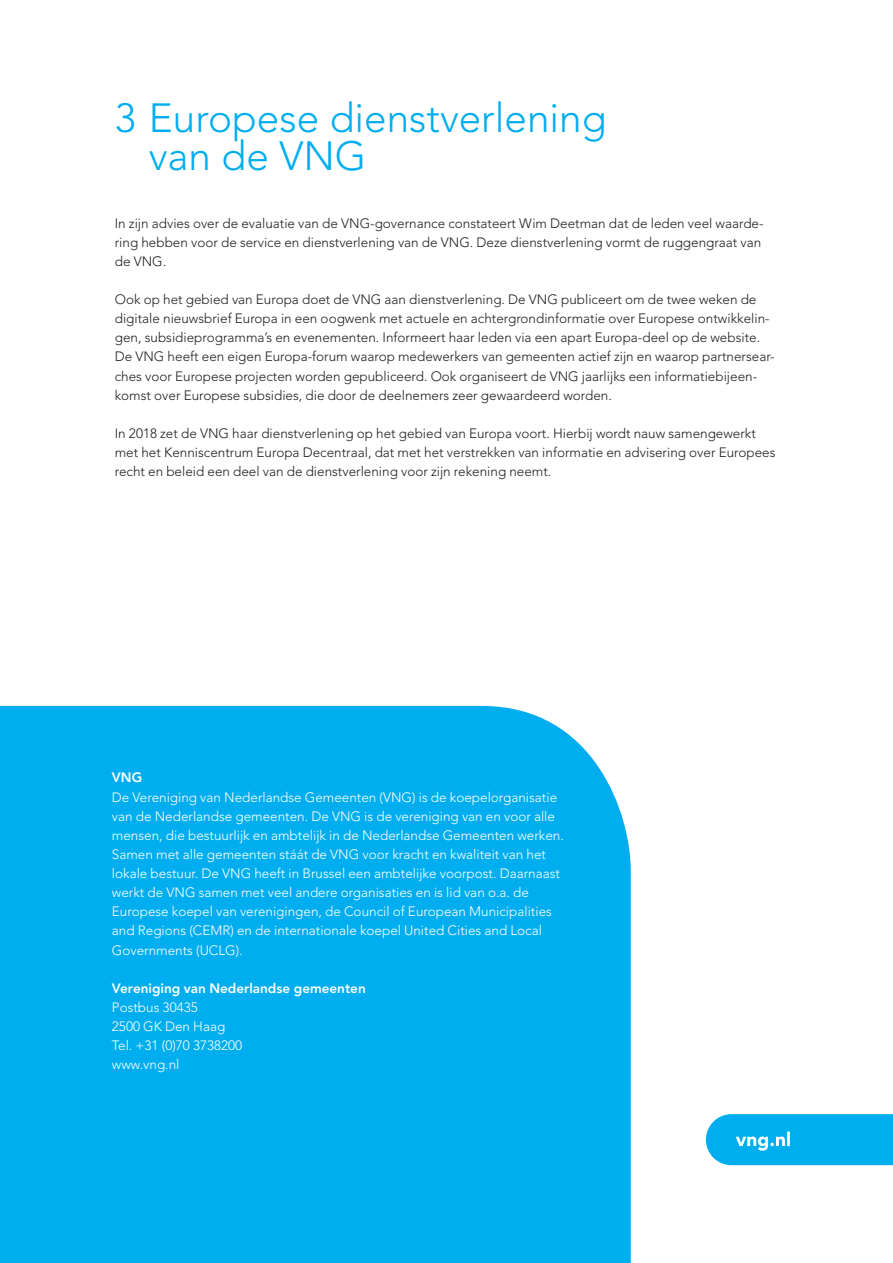
<style>
.page{position:relative;width:893px;height:1263px;background:#fff}
.page>*{position:absolute;margin:0;border:0;box-sizing:border-box;transform-origin:0 0}
.t1{font:300 40.5px/38.2px "Avenir LT Std";color:#00aeef}
.t2{font:300 13.5px/19.2px "Avenir LT Std";color:#231f20}
.t3{font:300 13.5px/19.2px "Avenir LT Std";color:#fff}
.t4{font:800 13.5px "Avenir LT Std";color:#fff}
</style>
<div class="page">
<svg style="left:706px;top:1114px;width:187px;height:51px;background:#10b3f0"></svg>
<div style="left:0;top:706px;width:631px;height:557px;background:#00aeef"></div>
<h1 class="t1" style="left:149px;top:99px;width:459px;text-indent:-34px">3 Europese dienstverlening van de VNG</h1>
<p class="t2" style="left:115px;top:213px;width:650px">In zijn advies over de evaluatie van de VNG-governance constateert Wim Deetman dat de leden veel waarde&shy;ring hebben voor de service en dienstverlening van de VNG. Deze dienstverlening vormt de ruggengraat van de VNG.</p>
<p class="t2" style="left:115px;top:290px;width:661px">Ook op het gebied van Europa doet de VNG aan dienstverlening. De VNG publiceert om de twee weken de digitale nieuwsbrief Europa in een oogwenk met actuele en achtergrondinformatie over Europese ontwikkelin&shy;gen, subsidieprogramma’s en evenementen. Informeert haar leden via een apart Europa-deel op de website.<br>De VNG heeft een eigen Europa-forum waarop medewerkers van gemeenten actief zijn en waarop partnersear&shy;ches voor Europese projecten worden gepubliceerd. Ook organiseert de VNG jaarlijks een informatiebijeen&shy;komst over Europese subsidies, die door de deelnemers zeer gewaardeerd worden.</p>
<p class="t2" style="left:115px;top:424px;width:662px">In 2018 zet de VNG haar dienstverlening op het gebied van Europa voort. Hierbij wordt nauw samengewerkt met het Kenniscentrum Europa Decentraal, dat met het verstrekken van informatie en advisering over Europees recht en beleid een deel van de dienstverlening voor zijn rekening neemt.</p>
<p class="t4" style="left:112px;top:770px;width:32px">VNG</p>
<p class="t3" style="left:112px;top:787px;width:453px">De Vereniging van Nederlandse Gemeenten (VNG) is de koepelorganisatie van de Nederlandse gemeenten. De VNG is de vereniging van en voor alle mensen, die bestuurlijk en ambtelijk in de Nederlandse Gemeenten werken.<br>Samen met alle gemeenten stáát de VNG voor kracht en kwaliteit van het lokale bestuur. De VNG heeft in Brussel een ambtelijke voorpost. Daarnaast werkt de VNG samen met veel andere organisaties en is lid van o.a. de Europese koepel van verenigingen, de Council of European Municipalities and Regions (CEMR) en de internationale koepel United Cities and Local Governments (UCLG).</p>
<p class="t4" style="left:112px;top:980px;width:255px">Vereniging van Nederlandse gemeenten</p>
<p class="t3" style="left:112px;top:998px;width:132px">Postbus 30435<br>2500 GK Den Haag<br>Tel. +31 (0)70 3738200 www.vng.nl</p>
</div>
